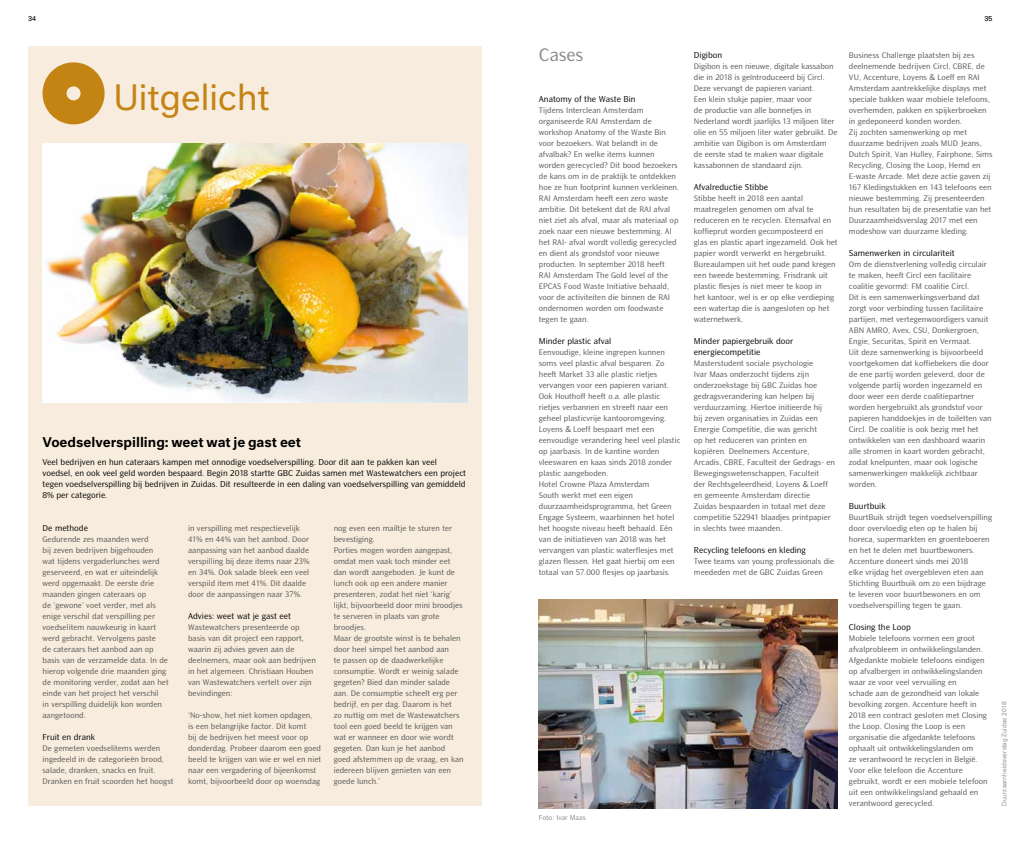
<style>
.page{position:relative;width:1021px;height:842px;background:#fff}
.page>*{position:absolute;margin:0;border:0;box-sizing:border-box;transform-origin:0 0}
.t1{font:34px "generic";letter-spacing:-.015em;color:#c48414}
.t2{font:18px "Bretan Pro";letter-spacing:-.005em;color:#878787}
.t3{font:500 13px "generic";color:#000}
.t4{font:8.5px/11px "Bretan Pro";color:#000}
.t5{font:8px/11px "Bretan Pro";color:#575756}
.t6{font:7px "Bretan Pro";color:#878787}
.t7{font:7px "Gen";color:#000}
.t8{font:6.5px "Gen";letter-spacing:.02em;color:#9d9d9c}
</style>
<div class="page">
<div style="left:28px;top:47px;width:454px;height:759px;background:#f7ecdd"></div>
<div style="left:43px;top:62px;width:62px;height:62px;border:24px solid #c48414;border-radius:50%"></div>
<img style="left:43px;top:144px;width:425px;height:259px">
<img style="left:539px;top:600px;width:298px;height:209px">
<p class="t7" style="left:28px;top:14px;width:10px">34</p>
<p class="t7" style="left:984px;top:14px;width:10px">35</p>
<h1 class="t1" style="left:113px;top:77px;width:159px">Uitgelicht</h1>
<h3 class="t3" style="left:43px;top:434px;width:260px">Voedselverspilling: weet wat je gast eet</h3>
<p class="t4" style="left:43px;top:456px;width:425px">Veel bedrijven en hun cateraars kampen met onnodige voedselverspilling. Door dit aan te pakken kan veel voedsel, en ook veel geld worden bespaard. Begin 2018 startte GBC Zuidas samen met Wastewatchers een project tegen voedselverspilling bij bedrijven in Zuidas. Dit resulteerde in een daling van voedselverspilling van gemiddeld 8% per categorie.</p>
<p class="t4" style="left:43px;top:522px;width:47px">De methode</p>
<p class="t5" style="left:43px;top:533px;width:128px">Gedurende zes maanden werd<br>bij zeven bedrijven bijgehouden<br>wat tijdens vergaderlunches werd geserveerd, en wat er uiteindelijk werd opgemaakt. De eerste drie maanden gingen cateraars op<br>de ‘gewone’ voet verder, met als enige verschil dat verspilling per voedselitem nauwkeurig in kaart werd gebracht. Vervolgens paste<br>de cateraars het aanbod aan op basis van de verzamelde data. In de hierop volgende drie maanden ging de monitoring verder, zodat aan het einde van het project het verschil<br>in verspilling duidelijk kon worden aangetoond.</p>
<p class="t4" style="left:43px;top:731px;width:54px">Fruit en drank</p>
<p class="t5" style="left:43px;top:742px;width:132px">De gemeten voedselitems werden ingedeeld in de categorieën brood, salade, dranken, snacks en fruit.<br>Dranken en fruit scoorden het hoogst</p>
<p class="t5" style="left:188px;top:522px;width:123px">in verspilling met respectievelijk<br>41% en 44% van het aanbod. Door aanpassing van het aanbod daalde verspilling bij deze items naar 23% en 34%. Ook salade bleek een veel verspild item met 41%. Dit daalde door de aanpassingen naar 37%.</p>
<p class="t4" style="left:188px;top:610px;width:104px">Advies: weet wat je gast eet</p>
<p class="t5" style="left:188px;top:621px;width:129px">Wastewatchers presenteerde op basis van dit project een rapport, waarin zij advies geven aan de deelnemers, maar ook aan bedrijven in het algemeen. Christiaan Houben van Wastewatchers vertelt over zijn bevindingen:</p>
<p class="t5" style="left:188px;top:709px;width:134px">‘No-show, het niet komen opdagen,<br>is een belangrijke factor. Dit komt<br>bij de bedrijven het meest voor op donderdag. Probeer daarom een goed beeld te krijgen van wie er wel en niet naar een vergadering of bijeenkomst komt, bijvoorbeeld door op woensdag</p>
<p class="t5" style="left:334px;top:522px;width:131px">nog even een mailtje te sturen ter bevestiging.<br>Porties mogen worden aangepast, omdat men vaak toch minder eet dan wordt aangeboden. Je kunt de lunch ook op een andere manier presenteren, zodat het niet ‘karig’ lijkt, bijvoorbeeld door mini broodjes te serveren in plaats van grote broodjes.<br>Maar de grootste winst is te behalen door heel simpel het aanbod aan<br>te passen op de daadwerkelijke consumptie. Wordt er weinig salade gegeten? Bied dan minder salade aan. De consumptie scheelt erg per bedrijf, en per dag. Daarom is het<br>zo nuttig om met de Wastewatchers tool een goed beeld te krijgen van wat er wanneer en door wie wordt gegeten. Dan kun je het aanbod goed afstemmen op de vraag, en kan iedereen blijven genieten van een goede lunch.’</p>
<h2 class="t2" style="left:539px;top:41px;width:46px">Cases</h2>
<p class="t4" style="left:694px;top:49px;width:30px">Digibon</p>
<p class="t5" style="left:694px;top:60px;width:145px">Digibon is een nieuwe, digitale kassabon die in 2018 is geïntroduceerd bij Circl.<br>Deze vervangt de papieren variant.<br>Een klein stukje papier, maar voor<br>de productie van alle bonnetjes in Nederland wordt jaarlijks 13 miljoen liter olie en 55 miljoen liter water gebruikt. De ambitie van Digibon is om Amsterdam<br>de eerste stad te maken waar digitale kassabonnen de standaard zijn.</p>
<p class="t4" style="left:694px;top:181px;width:76px">Afvalreductie Stibbe</p>
<p class="t5" style="left:694px;top:192px;width:145px">Stibbe heeft in 2018 een aantal maatregelen genomen om afval te reduceren en te recyclen. Etensafval en koffieprut worden gecomposteerd en glas en plastic apart ingezameld. Ook het papier wordt verwerkt en hergebruikt.<br>Bureaulampen uit het oude pand kregen een tweede bestemming. Frisdrank uit plastic flesjes is niet meer te koop in<br>het kantoor, wel is er op elke verdieping een watertap die is aangesloten op het waternetwerk.</p>
<p class="t4" style="left:694px;top:335px;width:101px">Minder papiergebruik door energiecompetitie</p>
<p class="t5" style="left:694px;top:357px;width:142px">Masterstudent sociale psychologie<br>Ivar Maas onderzocht tijdens zijn onderzoekstage bij GBC Zuidas hoe gedragsverandering kan helpen bij verduurzaming. Hiertoe initieerde hij<br>bij zeven organisaties in Zuidas een Energie Competitie, die was gericht<br>op het reduceren van printen en kopiëren. Deelnemers Accenture, Arcadis, CBRE, Faculteit der Gedrags- en Bewegingswetenschappen, Faculteit<br>der Rechtsgeleerdheid, Loyens &amp; Loeff en gemeente Amsterdam directie Zuidas bespaarden in totaal met deze competitie 522941 blaadjes printpapier in slechts twee maanden.</p>
<p class="t4" style="left:694px;top:544px;width:114px">Recycling telefoons en kleding</p>
<p class="t5" style="left:694px;top:555px;width:142px">Twee teams van young professionals die meededen met de GBC Zuidas Green</p>
<p class="t4" style="left:539px;top:93px;width:98px">Anatomy of the Waste Bin</p>
<p class="t5" style="left:539px;top:104px;width:142px">Tijdens Interclean Amsterdam organiseerde RAI Amsterdam de workshop Anatomy of the Waste Bin voor bezoekers. Wat belandt in de afvalbak? En welke items kunnen worden gerecycled? Dit bood bezoekers de kans om in de praktijk te ontdekken hoe ze hun footprint kunnen verkleinen.<br>RAI Amsterdam heeft een zero waste ambitie. Dit betekent dat de RAI afval niet ziet als afval, maar als materiaal op zoek naar een nieuwe bestemming. Al het RAI- afval wordt volledig gerecycled en dient als grondstof voor nieuwe producten. In september 2018 heeft<br>RAI Amsterdam The Gold level of the EPCAS Food Waste Initiative behaald, voor de activiteiten die binnen de RAI ondernomen worden om foodwaste tegen te gaan.</p>
<p class="t4" style="left:539px;top:335px;width:74px">Minder plastic afval</p>
<p class="t5" style="left:539px;top:346px;width:143px">Eenvoudige, kleine ingrepen kunnen soms veel plastic afval besparen. Zo heeft Market 33 alle plastic rietjes vervangen voor een papieren variant.<br>Ook Houthoff heeft o.a. alle plastic rietjes verbannen en streeft naar een geheel plasticvrije kantooromgeving.<br>Loyens &amp; Loeff bespaart met een eenvoudige verandering heel veel plastic op jaarbasis. In de kantine worden vleeswaren en kaas sinds 2018 zonder plastic aangeboden.<br>Hotel Crowne Plaza Amsterdam<br>South werkt met een eigen duurzaamheidsprogramma, het Green Engage Systeem, waarbinnen het hotel het hoogste niveau heeft behaald. Eén van de initiatieven van 2018 was het vervangen van plastic waterflesjes met glazen flessen. Het gaat hierbij om een totaal van 57.000 flesjes op jaarbasis.</p>
<p class="t6" style="left:539px;top:812px;width:48px">Foto: Ivar Maas</p>
<p class="t5" style="left:849px;top:49px;width:145px">Business Challenge plaatsten bij zes deelnemende bedrijven Circl, CBRE, de VU, Accenture, Loyens &amp; Loeff en RAI Amsterdam aantrekkelijke displays met speciale bakken waar mobiele telefoons, overhemden, pakken en spijkerbroeken in gedeponeerd konden worden.<br>Zij zochten samenwerking op met duurzame bedrijven zoals MUD Jeans, Dutch Spirit, Van Hulley, Fairphone, Sims Recycling, Closing the Loop, Hemd en E-waste Arcade. Met deze actie gaven zij 167 Kledingstukken en 143 telefoons een nieuwe bestemming. Zij presenteerden hun resultaten bij de presentatie van het Duurzaamheidsverslag 2017 met een modeshow van duurzame kleding.</p>
<p class="t4" style="left:849px;top:247px;width:107px">Samenwerken in circulariteit</p>
<p class="t5" style="left:849px;top:258px;width:144px">Om de dienstverlening volledig circulair te maken, heeft Circl een facilitaire coalitie gevormd: FM coalitie Circl.<br>Dit is een samenwerkingsverband dat zorgt voor verbinding tussen facilitaire partijen, met vertegenwoordigers vanuit ABN AMRO, Avex, CSU, Donkergroen, Engie, Securitas, Spirit en Vermaat.<br>Uit deze samenwerking is bijvoorbeeld voortgekomen dat koffiebekers die door de ene partij worden geleverd, door de volgende partij worden ingezameld en door weer een derde coalitiepartner worden hergebruikt als grondstof voor papieren handdoekjes in de toiletten van Circl. De coalitie is ook bezig met het ontwikkelen van een dashboard waarin alle stromen in kaart worden gebracht, zodat knelpunten, maar ook logische samenwerkingen makkelijk zichtbaar worden.</p>
<p class="t4" style="left:849px;top:500px;width:38px">Buurtbuik</p>
<p class="t5" style="left:849px;top:511px;width:145px">BuurtBuik strijdt tegen voedselverspilling door overvloedig eten op te halen bij horeca, supermarkten en groenteboeren en het te delen met buurtbewoners.<br>Accenture doneert sinds mei 2018<br>elke vrijdag het overgebleven eten aan Stichting Buurtbuik om zo een bijdrage te leveren voor buurtbewoners en om voedselverspilling tegen te gaan.</p>
<p class="t4" style="left:849px;top:621px;width:63px">Closing the Loop</p>
<p class="t5" style="left:849px;top:632px;width:140px">Mobiele telefoons vormen een groot afvalprobleem in ontwikkelingslanden.<br>Afgedankte mobiele telefoons eindigen op afvalbergen in ontwikkelingslanden waar ze voor veel vervuiling en<br>schade aan de gezondheid van lokale bevolking zorgen. Accenture heeft in 2018 een contract gesloten met Closing the Loop. Closing the Loop is een organisatie die afgedankte telefoons ophaalt uit ontwikkelingslanden om<br>ze verantwoord te recyclen in België.<br>Voor elke telefoon die Accenture gebruikt, wordt er een mobiele telefoon uit een ontwikkelingsland gehaald en verantwoord gerecycled.</p>
<p class="t8" style="left:1000px;top:806px;width:106px;rotate:-90deg">Duurzaamheidsverslag Zuidas 2018</p>
</div>
